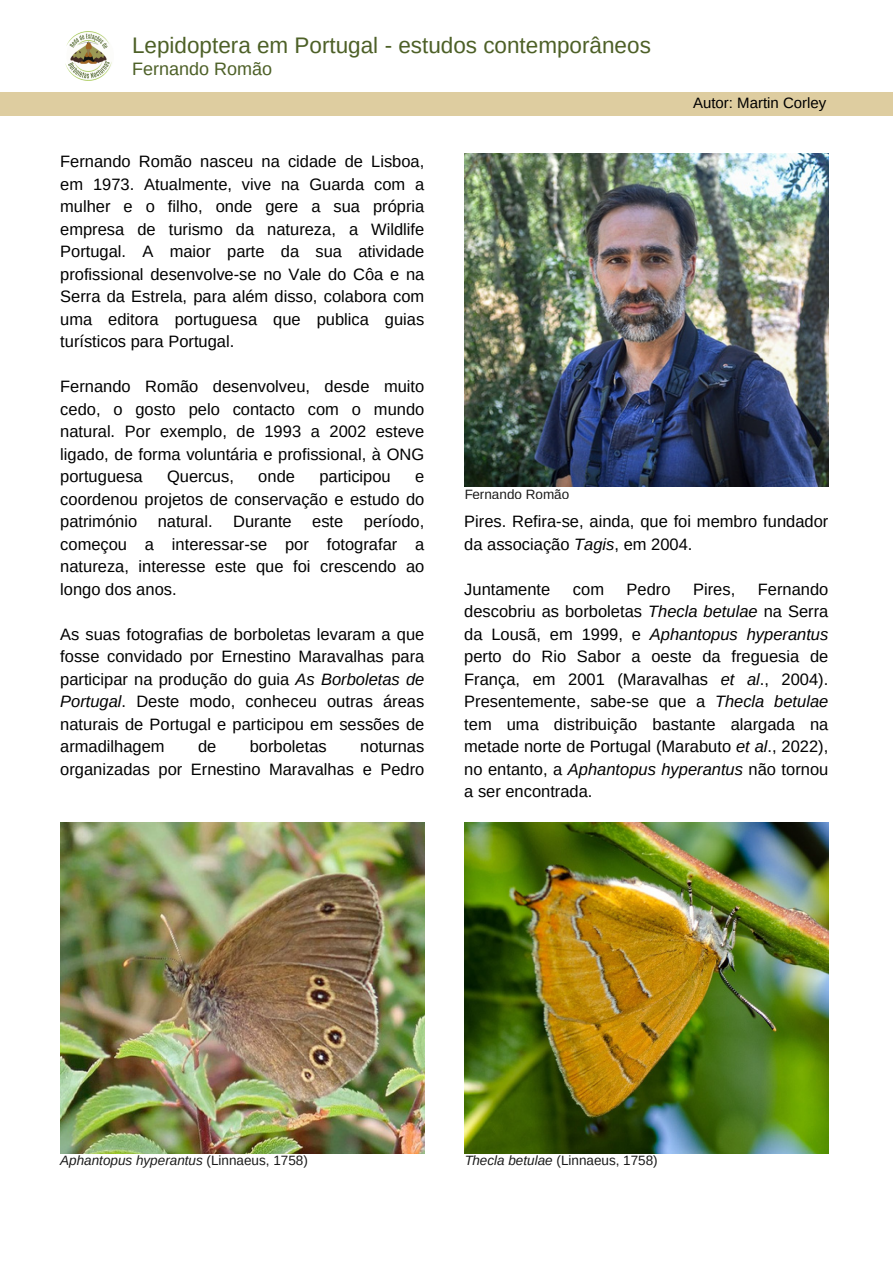
<style>
.page{position:relative;width:893px;height:1264px;background:#fff}
.page>*{position:absolute;margin:0;border:0;box-sizing:border-box;transform-origin:0 0}
.t1{font:22.5px "Arimo";color:#4d6027}
.t2{font:18px "Arimo";color:#4d6027}
.t3{font:16.5px/22.5px "Arimo";color:#000;text-align:justify}
.t4{font:15px "Arimo";color:#000}
.t5{font:13.5px "Arimo";color:#000}
.t6{font:italic 13.5px "Arimo";color:#000}
.s1{font-style:italic}
.s2{font-style:normal}
</style>
<div class="page">
<img style="left:464px;top:153px;width:364px;height:333px">
<div style="left:0;top:92px;width:892px;height:23px;background:#decda0"></div>
<img style="left:65px;top:31px;width:47px;height:50px">
<img style="left:60px;top:822px;width:364px;height:331px">
<img style="left:464px;top:822px;width:364px;height:331px">
<p class="t1" style="left:132px;top:33px;width:520px">Lepidoptera em Portugal - estudos contemporâneos</p>
<p class="t2" style="left:132px;top:58px;width:141px">Fernando Romão</p>
<p class="t4" style="left:693px;top:95px;width:135px">Autor: Martin Corley</p>
<p class="t3" style="left:60px;top:150px;width:365px">Fernando Romão nasceu na cidade de Lisboa, em 1973. Atualmente, vive na Guarda com a mulher e o filho, onde gere a sua própria empresa de turismo da natureza, a Wildlife Portugal. A maior parte da sua atividade profissional desenvolve-se no Vale do Côa e na Serra da Estrela, para além disso, colabora com uma editora portuguesa que publica guias turísticos para Portugal.</p>
<p class="t3" style="left:60px;top:375px;width:365px">Fernando Romão desenvolveu, desde muito cedo, o gosto pelo contacto com o mundo natural. Por exemplo, de 1993 a 2002 esteve ligado, de forma voluntária e profissional, à ONG portuguesa</p>
<p class="t3" style="left:167px;top:465px;width:68px">Quercus,</p>
<p class="t3" style="left:258px;top:465px;width:38px">onde</p>
<p class="t3" style="left:319px;top:465px;width:73px">participou</p>
<p class="t3" style="left:60px;top:465px;width:365px;text-indent:355px">e coordenou projetos de conservação e estudo do património natural. Durante este período, começou a interessar-se por fotografar a natureza, interesse este que foi crescendo ao longo dos anos.</p>
<p class="t3" style="left:60px;top:622px;width:365px">As suas fotografias de borboletas levaram a que fosse convidado por Ernestino Maravalhas para participar na produção do guia <span class="s1">As Borboletas de Portugal</span>. Deste modo, conheceu outras áreas naturais de Portugal e participou em sessões de armadilhagem</p>
<p class="t3" style="left:198px;top:735px;width:20px">de</p>
<p class="t3" style="left:250px;top:735px;width:78px">borboletas</p>
<p class="t3" style="left:60px;top:735px;width:365px;text-align:right">noturnas<br>organizadas por Ernestino Maravalhas e Pedro</p>
<p class="t5" style="left:464px;top:486px;width:106px">Fernando Romão</p>
<p class="t3" style="left:464px;top:510px;width:365px">Pires. Refira-se, ainda, que foi membro fundador da associação <span class="s1">Tagis</span>, em 2004.</p>
<p class="t3" style="left:464px;top:577px;width:88px">Juntamente</p>
<p class="t3" style="left:573px;top:577px;width:33px">com</p>
<p class="t3" style="left:626px;top:577px;width:45px">Pedro</p>
<p class="t3" style="left:693px;top:577px;width:44px">Pires,</p>
<p class="t3" style="left:464px;top:577px;width:365px;text-indent:293px">Fernando descobriu as borboletas <span class="s1">Thecla betulae</span> na Serra da Lousã, em 1999, e <span class="s1">Aphantopus hyperantus </span>perto do Rio Sabor a oeste da freguesia de França, em 2001 (Maravalhas <span class="s1">et al</span>., 2004).<br>Presentemente, sabe-se que a <span class="s1">Thecla betulae </span>tem uma distribuição bastante alargada na metade norte de Portugal (Marabuto <span class="s1">et al</span>., 2022), no entanto, a <span class="s1">Aphantopus hyperantus</span> não tornou a ser encontrada.</p>
<p class="t6" style="left:60px;top:1152px;width:249px">Aphantopus hyperantus <span class="s2">(Linnaeus, 1758)</span></p>
<p class="t5" style="left:464px;top:1152px;width:195px"><span class="s1">Thecla betulae</span> (Linnaeus, 1758)</p>
</div>
